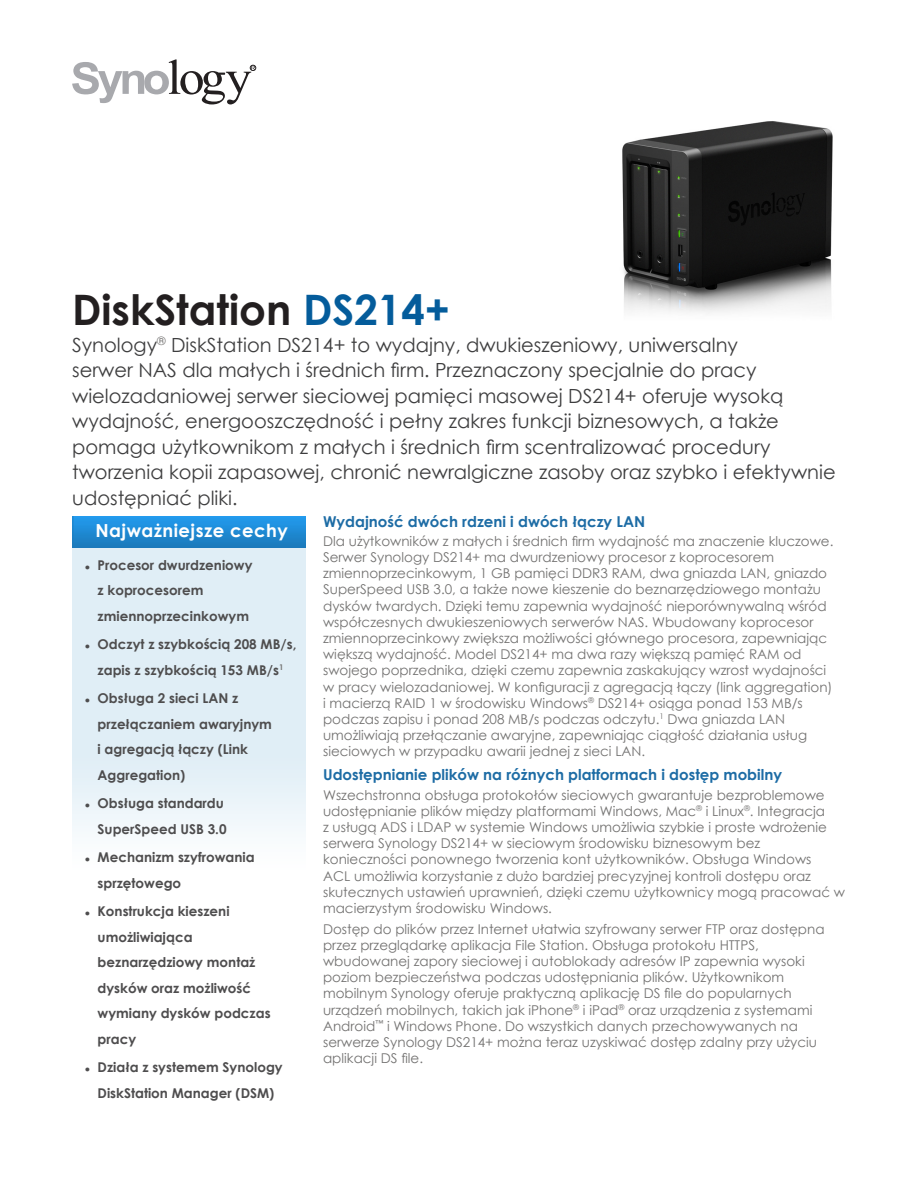
<style>
.page{position:relative;width:918px;height:1188px;background:#fff}
.page>*{position:absolute;margin:0;border:0;box-sizing:border-box;transform-origin:0 0}
.ChapterTitle{font:700 42px "Century Gothic";color:#231f20}
.ChapterTitleDesc{font:19.5px/25.5px "Century Gothic";color:#3e3e3f}
.ChapterTitleHighligh{font:700 18px "Century Gothic";letter-spacing:.025em;color:#fff}
.BodyHeading{font:700 15px "Century Gothic";color:#1d6ca5}
.BodyContent{font:13.5px/16.2px "Century Gothic";color:#737271}
.t1{font:700 13.5px/25.5px "Century Gothic";color:#4e4d4e}
.s1{color:#045c9b}
.s2{font-family:"Arial";font-size:9px}
</style>
<div class="page">
<svg style="left:72px;top:59px;width:184px;height:45px"></svg>
<img style="left:72px;top:547px;width:234px;height:284px">
<svg style="left:72px;top:516px;width:234px;height:31px;background:#1e8ad4"></svg>
<img style="left:622px;top:121px;width:211px;height:193px">
<p class="ChapterTitle" style="left:72px;top:278px;width:379px">DiskStation <span class="s1">DS214+</span></p>
<p class="ChapterTitleDesc" style="left:72px;top:332px;width:765px">Synology<sup>®</sup> DiskStation DS214+ to wydajny, dwukieszeniowy, uniwersalny<br>serwer NAS dla małych i średnich firm. Przeznaczony specjalnie do pracy wielozadaniowej serwer sieciowej pamięci masowej DS214+ oferuje wysoką wydajność, energooszczędność i pełny zakres funkcji biznesowych, a także pomaga użytkownikom z małych i średnich firm scentralizować procedury tworzenia kopii zapasowej, chronić newralgiczne zasoby oraz szybko i efektywnie udostępniać pliki.</p>
<p class="ChapterTitleHighligh" style="left:95px;top:517px;width:194px">Najważniejsze cechy</p>
<p class="t1" style="left:98px;top:551px;width:156px;text-indent:-13px"><span class="s2">●</span> Procesor dwurdzeniowy z koprocesorem zmiennoprzecinkowym</p>
<p class="t1" style="left:85px;top:631px;width:213px;text-align:center"><span class="s2">●</span> Odczyt z szybkością 208 MB/s, zapis z szybkością 153 MB/s<sup>1</sup></p>
<p class="t1" style="left:98px;top:685px;width:176px;text-indent:-13px"><span class="s2">●</span> Obsługa 2 sieci LAN z przełączaniem awaryjnym i agregacją łączy (Link<br>Aggregation)</p>
<p class="t1" style="left:85px;top:790px;width:143px;text-align:right"><span class="s2">●</span> Obsługa standardu<br>SuperSpeed USB 3.0</p>
<p class="t1" style="left:98px;top:844px;width:159px;text-indent:-13px"><span class="s2">●</span> Mechanizm szyfrowania sprzętowego</p>
<p class="t1" style="left:98px;top:898px;width:175px;text-indent:-13px"><span class="s2">●</span> Konstrukcja kieszeni umożliwiająca beznarzędziowy montaż dysków oraz możliwość wymiany dysków podczas pracy</p>
<p class="t1" style="left:85px;top:1054px;width:199px;text-align:center"><span class="s2">●</span> Działa z systemem Synology<br>DiskStation Manager (DSM)</p>
<p class="BodyHeading" style="left:323px;top:510px;width:324px">Wydajność dwóch rdzeni i dwóch łączy LAN</p>
<p class="BodyContent" style="left:323px;top:533px;width:512px">Dla użytkowników z małych i średnich firm wydajność ma znaczenie kluczowe.<br>Serwer Synology DS214+ ma dwurdzeniowy procesor z koprocesorem zmiennoprzecinkowym, 1 GB pamięci DDR3 RAM, dwa gniazda LAN, gniazdo SuperSpeed USB 3.0, a także nowe kieszenie do beznarzędziowego montażu dysków twardych. Dzięki temu zapewnia wydajność nieporównywalną wśród współczesnych dwukieszeniowych serwerów NAS. Wbudowany koprocesor zmiennoprzecinkowy zwiększa możliwości głównego procesora, zapewniając większą wydajność. Model DS214+ ma dwa razy większą pamięć RAM od swojego poprzednika, dzięki czemu zapewnia zaskakujący wzrost wydajności w pracy wielozadaniowej. W konfiguracji z agregacją łączy (link aggregation) i macierzą RAID 1 w środowisku Windows<sup>®</sup> DS214+ osiąga ponad 153 MB/s podczas zapisu i ponad 208 MB/s podczas odczytu.<sup>1</sup> Dwa gniazda LAN umożliwiają przełączanie awaryjne, zapewniając ciągłość działania usług sieciowych w przypadku awarii jednej z sieci LAN.</p>
<p class="BodyHeading" style="left:323px;top:763px;width:460px">Udostępnianie plików na różnych platformach i dostęp mobilny</p>
<p class="BodyContent" style="left:323px;top:786px;width:524px">Wszechstronna obsługa protokołów sieciowych gwarantuje bezproblemowe udostępnianie plików między platformami Windows, Mac<sup>®</sup> i Linux<sup>®</sup>. Integracja<br>z usługą ADS i LDAP w systemie Windows umożliwia szybkie i proste wdrożenie serwera Synology DS214+ w sieciowym środowisku biznesowym bez konieczności ponownego tworzenia kont użytkowników. Obsługa Windows<br>ACL umożliwia korzystanie z dużo bardziej precyzyjnej kontroli dostępu oraz skutecznych ustawień uprawnień, dzięki czemu użytkownicy mogą pracować w macierzystym środowisku Windows.</p>
<p class="BodyContent" style="left:323px;top:920px;width:503px">Dostęp do plików przez Internet ułatwia szyfrowany serwer FTP oraz dostępna przez przeglądarkę aplikacja File Station. Obsługa protokołu HTTPS, wbudowanej zapory sieciowej i autoblokady adresów IP zapewnia wysoki poziom bezpieczeństwa podczas udostępniania plików. Użytkownikom mobilnym Synology oferuje praktyczną aplikację DS file do popularnych urządzeń mobilnych, takich jak iPhone<sup>®</sup> i iPad<sup>®</sup> oraz urządzenia z systemami Android<sup>™</sup> i Windows Phone. Do wszystkich danych przechowywanych na serwerze Synology DS214+ można teraz uzyskiwać dostęp zdalny przy użyciu aplikacji DS file.</p>
</div>
